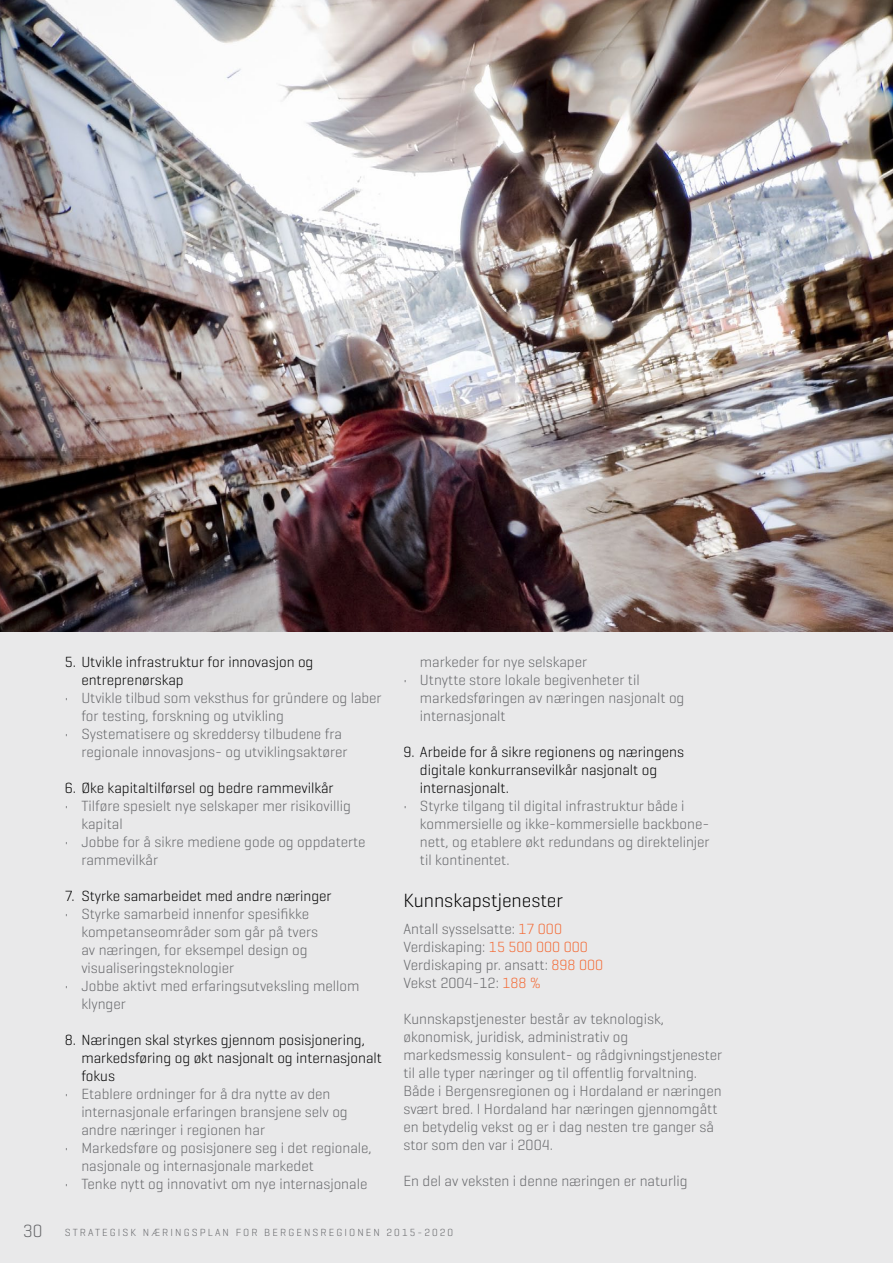
<style>
.page{position:relative;width:893px;height:1263px;background:#e9e9ea}
.page>*{position:absolute;margin:0;border:0;box-sizing:border-box;transform-origin:0 0}
.t1{font:300 19.5px "Geogrotesque";color:#000}
.t2{font:300 15px/18px "Geogrotesque";color:#67686b}
.t3{font:300 15px/18px "Geogrotesque";color:#000}
.t4{font:300 10.5px "Geogrotesque";letter-spacing:.2em;color:#67686b}
.s1{color:#f36c38}
.s2{font-size:18px}
</style>
<div class="page">
<img style="left:0;top:0;width:893px;height:631px">
<p class="t3" style="left:81px;top:653px;width:234px;text-indent:-16px">5. Utvikle infrastruktur for innovasjon og entreprenørskap</p>
<p class="t2" style="left:81px;top:689px;width:302px;text-indent:-16px">• Utvikle tilbud som veksthus for gründere og laber for testing, forskning og utvikling</p>
<p class="t2" style="left:81px;top:725px;width:268px;text-indent:-16px">• Systematisere og skreddersy tilbudene fra regionale innovasjons- og utviklingsaktører</p>
<p class="t3" style="left:65px;top:779px;width:270px">6. Øke kapitaltilførsel og bedre rammevilkår</p>
<p class="t2" style="left:81px;top:797px;width:271px;text-indent:-16px">• Tilføre spesielt nye selskaper mer risikovillig kapital</p>
<p class="t2" style="left:81px;top:833px;width:286px;text-indent:-16px">• Jobbe for å sikre mediene gode og oppdaterte rammevilkår</p>
<p class="t3" style="left:65px;top:887px;width:268px">7. Styrke samarbeidet med andre næringer</p>
<p class="t2" style="left:81px;top:905px;width:238px;text-indent:-16px">• Styrke samarbeid innenfor spesifikke kompetanseområder som går på tvers av næringen, for eksempel design og visualiseringsteknologier</p>
<p class="t2" style="left:81px;top:977px;width:280px;text-indent:-16px">• Jobbe aktivt med erfaringsutveksling mellom klynger</p>
<p class="t3" style="left:81px;top:1031px;width:302px;text-indent:-16px">8. Næringen skal styrkes gjennom posisjonering, markedsføring og økt nasjonalt og internasjonalt fokus</p>
<p class="t2" style="left:81px;top:1085px;width:268px;text-indent:-16px">• Etablere ordninger for å dra nytte av den internasjonale erfaringen bransjene selv og andre næringer i regionen har</p>
<p class="t2" style="left:81px;top:1139px;width:292px;text-indent:-16px">• Markedsføre og posisjonere seg i det regionale, nasjonale og internasjonale markedet</p>
<p class="t2" style="left:65px;top:1175px;width:304px">• Tenke nytt og innovativt om nye internasjonale</p>
<p class="t2" style="left:420px;top:653px;width:169px">markeder for nye selskaper</p>
<p class="t2" style="left:420px;top:671px;width:266px;text-indent:-16px">• Utnytte store lokale begivenheter til markedsføringen av næringen nasjonalt og internasjonalt</p>
<p class="t3" style="left:420px;top:743px;width:266px;text-indent:-16px">9. Arbeide for å sikre regionens og næringens digitale konkurransevilkår nasjonalt og internasjonalt.</p>
<p class="t2" style="left:420px;top:797px;width:291px;text-indent:-16px">• Styrke tilgang til digital infrastruktur både i kommersielle og ikke-kommersielle backbone&shy;nett, og etablere økt redundans og direktelinjer til kontinentet.</p>
<h1 class="t1" style="left:403px;top:888px;width:161px">Kunnskapstjenester</h1>
<p class="t2" style="left:403px;top:919px;width:201px">Antall sysselsatte: <span class="s1">17 000<br></span>Verdiskaping: <span class="s1">15 500 000 000<br></span>Verdiskaping pr. ansatt: <span class="s1">898 000<br></span>Vekst 2004-12: <span class="s1">188 %</span></p>
<p class="t2" style="left:403px;top:1009px;width:320px">Kunnskapstjenester består av teknologisk, økonomisk, juridisk, administrativ og markedsmessig konsulent- og rådgivningstjenester til alle typer næringer og til offentlig forvaltning.<br>Både i Bergensregionen og i Hordaland er næringen svært bred. I Hordaland har næringen gjennomgått en betydelig vekst og er i dag nesten tre ganger så stor som den var i 2004.</p>
<p class="t2" style="left:403px;top:1171px;width:286px">En del av veksten i denne næringen er naturlig</p>
<p class="t4" style="left:23px;top:1225px;width:431px"><span class="s2">30</span> STRATEGISK NÆRINGSPLAN FOR BERGENSREGIONEN 2015-2020</p>
</div>
